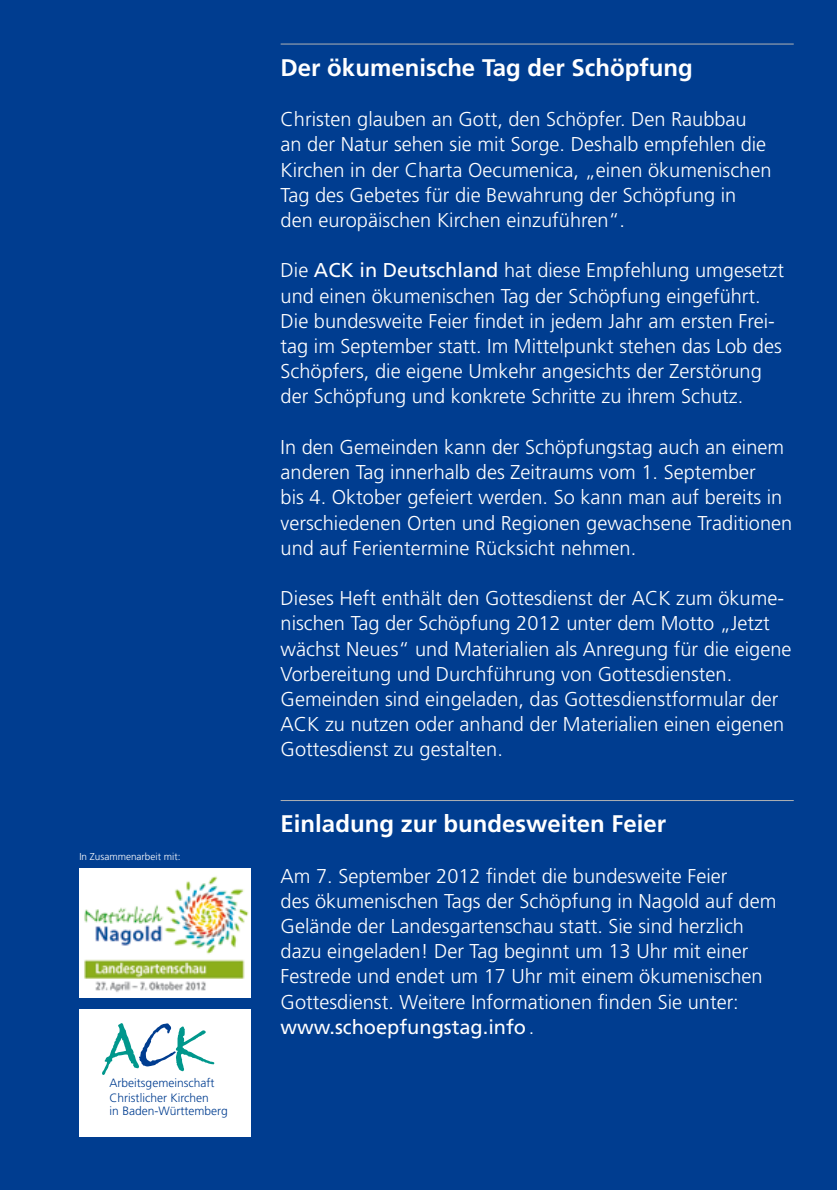
<style>
.page{position:relative;width:837px;height:1190px;background:#fff}
.page>*{position:absolute;margin:0;border:0;box-sizing:border-box;transform-origin:0 0}
.t1{font:700 24px "Frutiger";color:#fff}
.t2{font:300 20px/25.2px "Frutiger";color:#fff}
.t3{font:300 12px/14px "Frutiger";color:#003d90}
.t4{font:300 10px "Frutiger";color:#fff}
.s1{font-weight:400}
</style>
<div class="page">
<div style="left:0;top:0;width:837px;height:1189px;background:#003d90"></div>
<hr style="left:281px;top:44px;width:513px;height:1px;background:#b1b3b4">
<hr style="left:281px;top:800px;width:513px;height:1px;background:#b1b3b4">
<div style="left:79px;top:1008px;width:172px;height:128px;background:#fff"></div>
<svg style="left:102px;top:1023px;width:112px;height:51px"></svg>
<img style="left:79px;top:868px;width:172px;height:126px">
<p class="t4" style="left:79px;top:850px;width:103px">In Zusammenarbeit mit:</p>
<p class="t3" style="left:110px;top:1076px;width:120px">Arbeitsgemeinschaft<br>Christlicher Kirchen<br>in Baden-Württemberg</p>
<p class="t1" style="left:281px;top:53px;width:414px">Der ökumenische Tag der Schöpfung</p>
<p class="t2" style="left:281px;top:107px;width:492px">Christen glauben an Gott, den Schöpfer. Den Raubbau an der Natur sehen sie mit Sorge. Deshalb empfehlen die Kirchen in der Charta Oecumenica, „einen ökumenischen Tag des Gebetes für die Bewahrung der Schöpfung in den europäischen Kirchen einzuführen“.</p>
<p class="t2" style="left:281px;top:258px;width:505px">Die <span class="s1">ACK in Deutschland</span> hat diese Empfehlung umgesetzt und einen ökumenischen Tag der Schöpfung eingeführt.<br>Die bundesweite Feier findet in jedem Jahr am ersten Frei&shy;tag im September statt. Im Mittelpunkt stehen das Lob des Schöpfers, die eigene Umkehr angesichts der Zerstörung der Schöpfung und konkrete Schritte zu ihrem Schutz.</p>
<p class="t2" style="left:281px;top:434px;width:513px">In den Gemeinden kann der Schöpfungstag auch an einem anderen Tag innerhalb des Zeitraums vom 1. September<br>bis 4. Oktober gefeiert werden. So kann man auf bereits in verschiedenen Orten und Regionen gewachsene Traditionen und auf Ferientermine Rücksicht nehmen.</p>
<p class="t2" style="left:281px;top:586px;width:512px">Dieses Heft enthält den Gottesdienst der ACK zum ökume&shy;nischen Tag der Schöpfung 2012 unter dem Motto „Jetzt wächst Neues“ und Materialien als Anregung für die eigene Vorbereitung und Durchführung von Gottesdiensten.<br>Gemeinden sind eingeladen, das Gottesdienstformular der ACK zu nutzen oder anhand der Materialien einen eigenen Gottesdienst zu gestalten.</p>
<p class="t1" style="left:281px;top:809px;width:387px">Einladung zur bundesweiten Feier</p>
<p class="t2" style="left:281px;top:863px;width:497px">Am 7. September 2012 findet die bundesweite Feier<br>des ökumenischen Tags der Schöpfung in Nagold auf dem Gelände der Landesgartenschau statt. Sie sind herzlich dazu eingeladen! Der Tag beginnt um 13 Uhr mit einer Festrede und endet um 17 Uhr mit einem ökumenischen Gottesdienst. Weitere Informationen finden Sie unter: <span class="s1">www.schoepfungstag.info</span>.</p>
</div>
